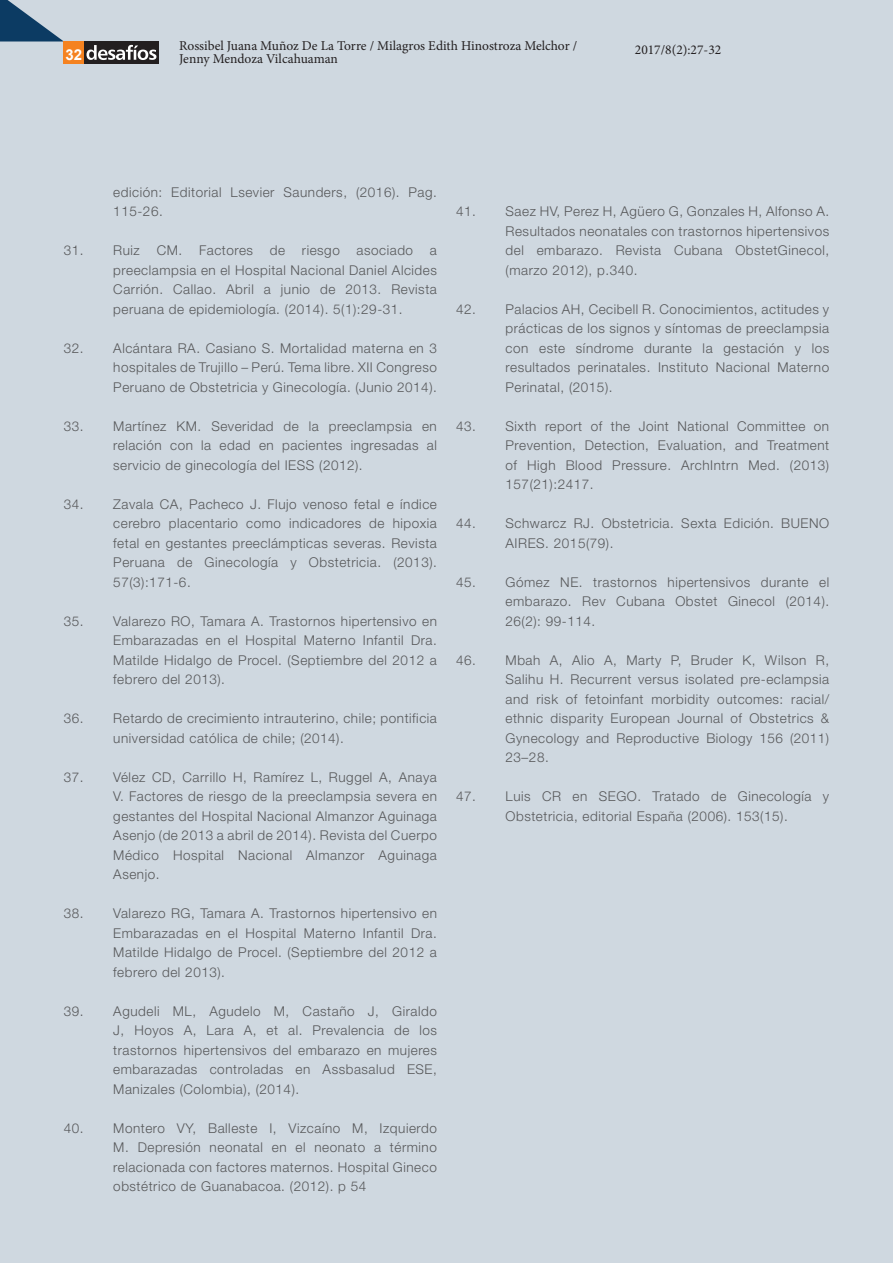
<style>
.page{position:relative;width:893px;height:1263px;background:#cfd8e0}
.page>*{position:absolute;margin:0;border:0;box-sizing:border-box;transform-origin:0 0}
.t1{font:700 15px "Arial";color:#fff}
.t2{font:300 13.5px/19.5px "Helvetica Neue LT Std";letter-spacing:.04em;color:#57585a;text-align:justify}
.t3{font:13.5px/13.2px "Minion Pro";letter-spacing:-.005em;color:#231f20}
</style>
<div class="page">
<svg style="left:0;top:0;width:63px;height:41px"></svg>
<div style="left:84px;top:41px;width:74px;height:23px;background:#231f20"></div>
<div style="left:64px;top:41px;width:20px;height:23px;background:#f58220"></div>
<svg style="left:86px;top:45px;width:70px;height:15px"></svg>
<p class="t1" style="left:65px;top:45px;width:18px">32</p>
<p class="t3" style="left:179px;top:39px;width:400px">Rossibel Juana Muñoz De La Torre / Milagros Edith Hinostroza Melchor /<br>Jenny Mendoza Vilcahuaman</p>
<p class="t3" style="left:635px;top:43px;width:88px">2017/8(2):27-32</p>
<p class="t2" style="left:113px;top:182px;width:325px">edición: Editorial Lsevier Saunders, (2016). Pag.<br>115-26.</p>
<p class="t2" style="left:113px;top:240px;width:325px;text-indent:-50px">31. Ruiz CM. Factores de riesgo asociado a preeclampsia en el Hospital Nacional Daniel Alcides Carrión. Callao. Abril a junio de 2013. Revista peruana de epidemiología. (2014). 5(1):29-31.</p>
<p class="t2" style="left:113px;top:338px;width:325px;text-indent:-50px">32. Alcántara RA. Casiano S. Mortalidad materna en 3 hospitales de Trujillo – Perú. Tema libre. XII Congreso Peruano de Obstetricia y Ginecología. (Junio 2014).</p>
<p class="t2" style="left:113px;top:416px;width:325px;text-indent:-50px">33. Martínez KM. Severidad de la preeclampsia en relación con la edad en pacientes ingresadas al servicio de ginecología del IESS (2012).</p>
<p class="t2" style="left:113px;top:494px;width:325px;text-indent:-50px">34. Zavala CA, Pacheco J. Flujo venoso fetal e índice cerebro placentario como indicadores de hipoxia fetal en gestantes preeclámpticas severas. Revista Peruana de Ginecología y Obstetricia. (2013).<br>57(3):171-6.</p>
<p class="t2" style="left:113px;top:611px;width:325px;text-indent:-50px">35. Valarezo RO, Tamara A. Trastornos hipertensivo en Embarazadas en el Hospital Materno Infantil Dra.<br>Matilde Hidalgo de Procel. (Septiembre del 2012 a febrero del 2013).</p>
<p class="t2" style="left:113px;top:708px;width:325px;text-indent:-50px">36. Retardo de crecimiento intrauterino, chile; pontificia universidad católica de chile; (2014).</p>
<p class="t2" style="left:113px;top:767px;width:325px;text-indent:-50px">37. Vélez CD, Carrillo H, Ramírez L, Ruggel A, Anaya V. Factores de riesgo de la preeclampsia severa en gestantes del Hospital Nacional Almanzor Aguinaga Asenjo (de 2013 a abril de 2014). Revista del Cuerpo Médico Hospital Nacional Almanzor Aguinaga Asenjo.</p>
<p class="t2" style="left:113px;top:903px;width:325px;text-indent:-50px">38. Valarezo RG, Tamara A. Trastornos hipertensivo en Embarazadas en el Hospital Materno Infantil Dra.<br>Matilde Hidalgo de Procel. (Septiembre del 2012 a febrero del 2013).</p>
<p class="t2" style="left:113px;top:1001px;width:325px;text-indent:-50px">39. Agudeli ML, Agudelo M, Castaño J, Giraldo J, Hoyos A, Lara A, et al. Prevalencia de los trastornos hipertensivos del embarazo en mujeres embarazadas controladas en Assbasalud ESE, Manizales (Colombia), (2014).</p>
<p class="t2" style="left:113px;top:1118px;width:325px;text-indent:-50px">40. Montero VY, Balleste I, Vizcaíno M, Izquierdo M. Depresión neonatal en el neonato a término relacionada con factores maternos. Hospital Gineco obstétrico de Guanabacoa. (2012). p 54</p>
<p class="t2" style="left:506px;top:201px;width:325px;text-indent:-50px">41. Saez HV, Perez H, Agüero G, Gonzales H, Alfonso A.<br>Resultados neonatales con trastornos hipertensivos del embarazo. Revista Cubana ObstetGinecol, (marzo 2012), p.340.</p>
<p class="t2" style="left:506px;top:299px;width:325px;text-indent:-50px">42. Palacios AH, Cecibell R. Conocimientos, actitudes y prácticas de los signos y síntomas de preeclampsia con este síndrome durante la gestación y los resultados perinatales. Instituto Nacional Materno Perinatal, (2015).</p>
<p class="t2" style="left:506px;top:416px;width:325px;text-indent:-50px">43. Sixth report of the Joint National Committee on Prevention, Detection, Evaluation, and Treatment of High Blood Pressure. ArchIntrn Med. (2013)<br>157(21):2417.</p>
<p class="t2" style="left:506px;top:513px;width:325px;text-indent:-50px">44. Schwarcz RJ. Obstetricia. Sexta Edición. BUENO<br>AIRES. 2015(79).</p>
<p class="t2" style="left:506px;top:572px;width:325px;text-indent:-50px">45. Gómez NE. trastornos hipertensivos durante el embarazo. Rev Cubana Obstet Ginecol (2014).<br>26(2): 99-114.</p>
<p class="t2" style="left:506px;top:650px;width:325px;text-indent:-50px">46. Mbah A, Alio A, Marty P, Bruder K, Wilson R, Salihu H. Recurrent versus isolated pre-eclampsia and risk of fetoinfant morbidity outcomes: racial/ ethnic disparity European Journal of Obstetrics &amp; Gynecology and Reproductive Biology 156 (2011)<br>23–28.</p>
<p class="t2" style="left:456px;top:786px;width:375px;text-align:center">47. Luis CR en SEGO. Tratado de Ginecología y<br>Obstetricia, editorial España (2006). 153(15).</p>
</div>
